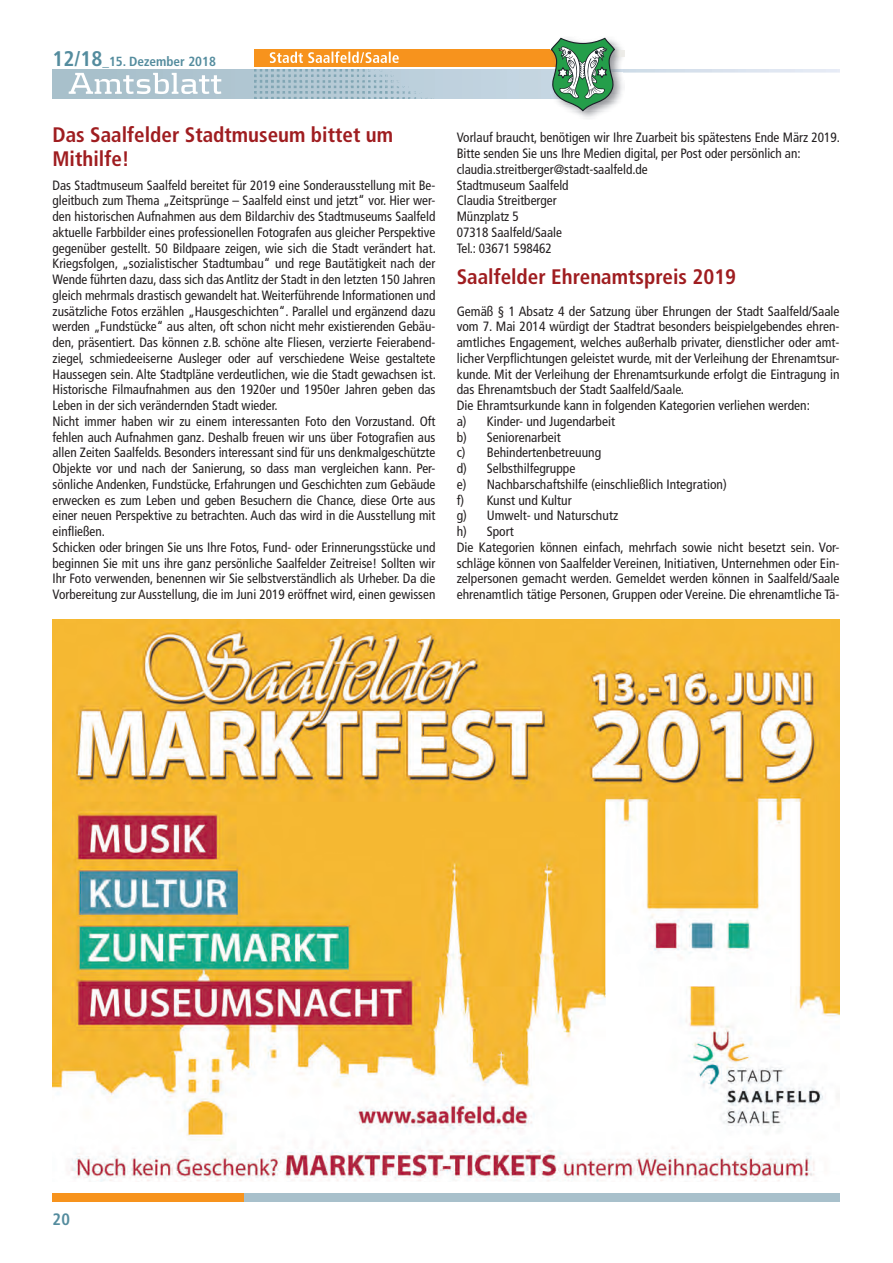
<style>
.page{position:relative;width:893px;height:1263px;background:#fff}
.page>*{position:absolute;margin:0;border:0;box-sizing:border-box;transform-origin:0 0}
.t1{font:700 condensed 21px/24px "Frutiger LT Pro";color:#9f1d20}
.t2{font:700 condensed 16.5px "Frutiger LT Pro";color:#548c9e}
.t3{font:condensed 13.5px/15.8px "Frutiger LT Pro";color:#231f20}
.t4{font:700 condensed 13.2px "Frutiger LT Pro";color:#548c9e}
.s1{font-size:21.15px}
</style>
<div class="page">
<svg style="left:52px;top:69px;width:498px;height:30px;background:#b0c5d1"></svg>
<div style="left:254px;top:50px;width:329px;height:17px;background:#f7931d"></div>
<svg style="left:270px;top:51px;width:129px;height:12px"></svg>
<svg style="left:69px;top:73px;width:152px;height:21px"></svg>
<img style="left:254px;top:69px;width:277px;height:30px">
<svg style="left:550px;top:37px;width:289px;height:82px"></svg>
<div style="left:52px;top:1193px;width:192px;height:8px;background:#f7931d"></div>
<div style="left:244px;top:1193px;width:595px;height:8px;background:#a8c0cb"></div>
<img style="left:52px;top:620px;width:787px;height:562px">
<p class="t4" style="left:52px;top:53px;width:165px"><span class="s1">12/18</span>_15. Dezember 2018</p>
<h1 class="t1" style="left:52px;top:123px;width:342px">Das Saalfelder Stadtmuseum bittet um<br>Mithilfe!</h1>
<p class="t3" style="left:52px;top:177px;width:385px">Das Stadtmuseum Saalfeld bereitet für 2019 eine Sonderausstellung mit Be&shy;gleitbuch zum Thema „Zeitsprünge – Saalfeld einst und jetzt“ vor. Hier wer&shy;den historischen Aufnahmen aus dem Bildarchiv des Stadtmuseums Saalfeld aktuelle Farbbilder eines professionellen Fotografen aus gleicher Perspektive gegenüber gestellt. 50 Bildpaare zeigen, wie sich die Stadt verändert hat.<br>Kriegsfolgen, „sozialistischer Stadtumbau“ und rege Bautätigkeit nach der Wende führten dazu, dass sich das Antlitz der Stadt in den letzten 150 Jahren gleich mehrmals drastisch gewandelt hat. Weiterführende Informationen und zusätzliche Fotos erzählen „Hausgeschichten“. Parallel und ergänzend dazu werden „Fundstücke“ aus alten, oft schon nicht mehr existierenden Gebäu&shy;den, präsentiert. Das können z.B. schöne alte Fliesen, verzierte Feierabend&shy;ziegel, schmiedeeiserne Ausleger oder auf verschiedene Weise gestaltete Haussegen sein. Alte Stadtpläne verdeutlichen, wie die Stadt gewachsen ist.<br>Historische Filmaufnahmen aus den 1920er und 1950er Jahren geben das Leben in der sich verändernden Stadt wieder.<br>Nicht immer haben wir zu einem interessanten Foto den Vorzustand. Oft fehlen auch Aufnahmen ganz. Deshalb freuen wir uns über Fotografien aus allen Zeiten Saalfelds. Besonders interessant sind für uns denkmalgeschützte Objekte vor und nach der Sanierung, so dass man vergleichen kann. Per&shy;sönliche Andenken, Fundstücke, Erfahrungen und Geschichten zum Gebäude erwecken es zum Leben und geben Besuchern die Chance, diese Orte aus einer neuen Perspektive zu betrachten. Auch das wird in die Ausstellung mit einfließen.<br>Schicken oder bringen Sie uns Ihre Fotos, Fund- oder Erinnerungsstücke und beginnen Sie mit uns ihre ganz persönliche Saalfelder Zeitreise! Sollten wir Ihr Foto verwenden, benennen wir Sie selbstverständlich als Urheber. Da die Vorbereitung zur Ausstellung, die im Juni 2019 eröffnet wird, einen gewissen</p>
<p class="t3" style="left:456px;top:130px;width:385px">Vorlauf braucht, benötigen wir Ihre Zuarbeit bis spätestens Ende März 2019.<br>Bitte senden Sie uns Ihre Medien digital, per Post oder persönlich an: claudia.streitberger@stadt-saalfeld.de<br>Stadtmuseum Saalfeld<br>Claudia Streitberger<br>Münzplatz 5<br>07318 Saalfeld/Saale<br>Tel.: 03671 598462</p>
<h1 class="t1" style="left:456px;top:264px;width:281px">Saalfelder Ehrenamtspreis 2019</h1>
<p class="t3" style="left:456px;top:303px;width:384px">Gemäß § 1 Absatz 4 der Satzung über Ehrungen der Stadt Saalfeld/Saale vom 7. Mai 2014 würdigt der Stadtrat besonders beispielgebendes ehren&shy;amtliches Engagement, welches außerhalb privater, dienstlicher oder amt&shy;licher Verpflichtungen geleistet wurde, mit der Verleihung der Ehrenamtsur&shy;kunde. Mit der Verleihung der Ehrenamtsurkunde erfolgt die Eintragung in das Ehrenamtsbuch der Stadt Saalfeld/Saale.<br>Die Ehramtsurkunde kann in folgenden Kategorien verliehen werden:<br>a) Kinder- und Jugendarbeit<br>b) Seniorenarbeit<br>c) Behindertenbetreuung<br>d) Selbsthilfegruppe<br>e) Nachbarschaftshilfe (einschließlich Integration)<br>f) Kunst und Kultur<br>g) Umwelt- und Naturschutz<br>h) Sport<br>Die Kategorien können einfach, mehrfach sowie nicht besetzt sein. Vor&shy;schläge können von Saalfelder Vereinen, Initiativen, Unternehmen oder Ein&shy;zelpersonen gemacht werden. Gemeldet werden können in Saalfeld/Saale ehrenamtlich tätige Personen, Gruppen oder Vereine. Die ehrenamtliche Tä-</p>
<p class="t2" style="left:52px;top:1210px;width:19px">20</p>
</div>
